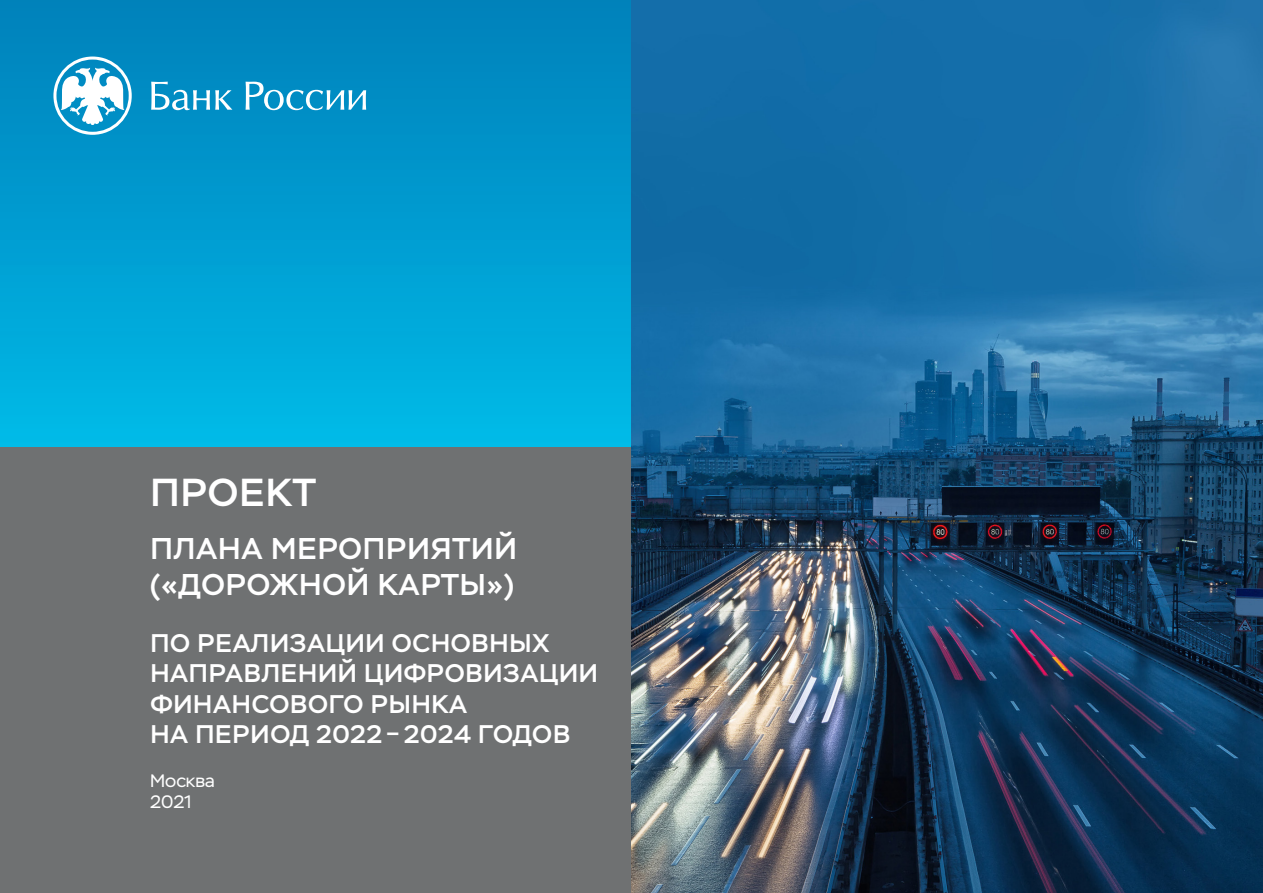
<style>
.page{position:relative;width:1263px;height:893px;background:#fff}
.page>*{position:absolute;margin:0;border:0;box-sizing:border-box;transform-origin:0 0}
.Заголовок{font:500 39px "Stem";letter-spacing:.03em;color:#fff}
.Заголовок-2{font:500 30px/36px "Stem";letter-spacing:.03em;color:#fff}
.Заголовок-3{font:500 25.5px/30.6px "Stem";letter-spacing:.03em;color:#fff}
.Москва_Дата{font:18px "Stem";color:#fff}
</style>
<div class="page">
<div style="left:0;top:446px;width:1263px;height:447px;background:#6f7172"></div>
<div style="left:0;top:0;width:1263px;height:446px;background:linear-gradient(to bottom,#0080ba,#00bae7)"></div>
<img style="left:631px;top:0;width:632px;height:893px">
<svg style="left:53px;top:57px;width:79px;height:78px"></svg>
<svg style="left:151px;top:82px;width:81px;height:28px"></svg>
<svg style="left:246px;top:82px;width:120px;height:28px"></svg>
<p class="Заголовок" style="left:150px;top:469px;width:167px">ПРОЕКТ</p>
<p class="Заголовок-2" style="left:150px;top:531px;width:368px">ПЛАНА МЕРОПРИЯТИЙ («ДОРОЖНОЙ КАРТЫ»)</p>
<p class="Заголовок-3" style="left:150px;top:627px;width:449px">ПО РЕАЛИЗАЦИИ ОСНОВНЫХ<br>НАПРАВЛЕНИЙ ЦИФРОВИЗАЦИИ<br>ФИНАНСОВОГО РЫНКА<br>НА ПЕРИОД 2022–2024 ГОДОВ</p>
<p class="Москва_Дата" style="left:150px;top:770px;width:66px">Москва</p>
<p class="Москва_Дата" style="left:150px;top:791px;width:43px">2021</p>
</div>
